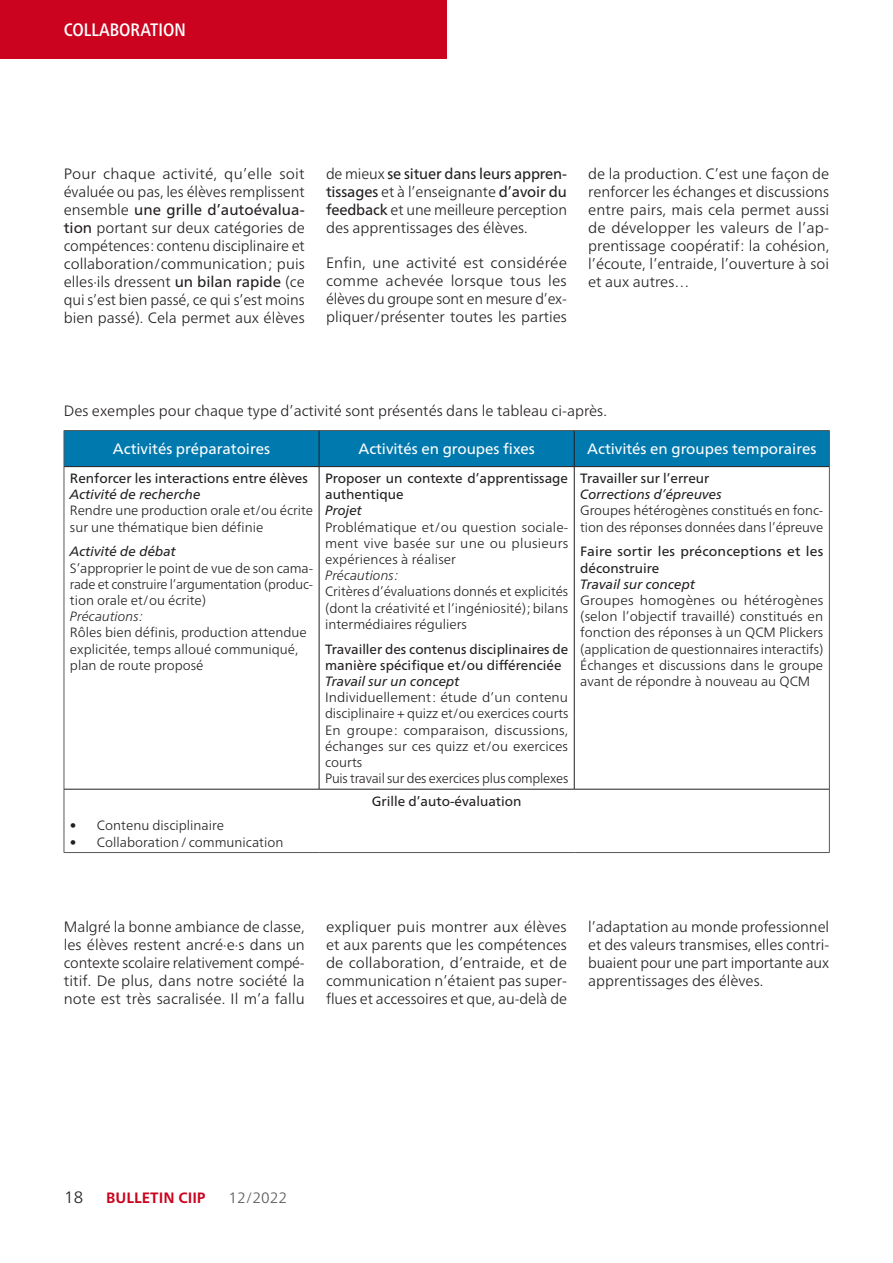
<style>
.page{position:relative;width:893px;height:1263px;background:#fff}
.page>*{position:absolute;margin:0;border:0;box-sizing:border-box;transform-origin:0 0}
.t1{font:500 condensed 18px "Frutiger Neue LT Pro";color:#fff}
.t2{font:300 16.5px "Frutiger Neue LT Pro";color:#231f20}
.Bulletin_CIIP_TEXTE{font:300 15px/18px "Frutiger Neue LT Pro";color:#231f20;text-align:justify}
.Bulletin_CIIP_TEXTE-2{font:15px "Frutiger Neue LT Pro";color:#fff}
.t3{font:700 15px "Frutiger Neue LT Pro";color:#cb031e}
.t4{font:300 15px "Frutiger Neue LT Pro";color:#57585a}
.Bulletin_CIIP_TEXTE-3{font:300 13.5px/16.2px "Frutiger Neue LT Pro";color:#231f20}
.Bulletin_CIIP_TEXTE-4{font:13.5px/16.2px "Frutiger Neue LT Pro";color:#231f20}
.Bulletin_CIIP_TEXTE-5{font:italic 13.5px "Frutiger Neue LT Pro";color:#231f20}
.Bulletin_CIIP_TEXTE-6{font:italic 300 13.5px "Frutiger Neue LT Pro";color:#231f20}
.s1{font-weight:400}
</style>
<div class="page">
<div style="left:0;top:0;width:446px;height:58px;background:#cb031e"></div>
<div style="left:65px;top:431px;width:764px;height:35px;background:#0079af"></div>
<hr style="left:64px;top:430px;width:255px;height:1px;background:#57585a">
<hr style="left:64px;top:431px;width:1px;height:36px;background:#57585a">
<hr style="left:319px;top:430px;width:255px;height:1px;background:#57585a">
<hr style="left:574px;top:430px;width:256px;height:1px;background:#57585a">
<hr style="left:829px;top:431px;width:1px;height:36px;background:#57585a">
<hr style="left:64px;top:467px;width:1px;height:322px;background:#57585a">
<hr style="left:829px;top:467px;width:1px;height:322px;background:#57585a">
<hr style="left:64px;top:789px;width:1px;height:63px;background:#57585a">
<hr style="left:829px;top:789px;width:1px;height:63px;background:#57585a">
<hr style="left:64px;top:852px;width:255px;height:1px;background:#57585a">
<hr style="left:319px;top:852px;width:255px;height:1px;background:#57585a">
<hr style="left:574px;top:852px;width:256px;height:1px;background:#57585a">
<hr style="left:319px;top:431px;width:1px;height:35px;background:#231f20">
<hr style="left:574px;top:431px;width:1px;height:35px;background:#231f20">
<hr style="left:64px;top:466px;width:255px;height:1px;background:#231f20">
<hr style="left:319px;top:466px;width:255px;height:1px;background:#231f20">
<hr style="left:319px;top:467px;width:1px;height:322px;background:#231f20">
<hr style="left:574px;top:466px;width:255px;height:1px;background:#231f20">
<hr style="left:574px;top:467px;width:1px;height:322px;background:#231f20">
<hr style="left:64px;top:789px;width:255px;height:1px;background:#231f20">
<hr style="left:319px;top:789px;width:255px;height:1px;background:#231f20">
<hr style="left:574px;top:789px;width:255px;height:1px;background:#231f20">
<p class="t1" style="left:64px;top:19px;width:123px">COLLABORATION</p>
<p class="Bulletin_CIIP_TEXTE" style="left:64px;top:164px;width:243px">Pour chaque activité, qu’elle soit évaluée ou pas, les élèves remplissent ensemble <span class="s1">une grille d’autoévalua&shy;tion</span> portant sur deux catégories de compétences: contenu disciplinaire et collaboration/communication; puis elles·ils dressent <span class="s1">un bilan rapide</span> (ce qui s’est bien passé, ce qui s’est moins bien passé). Cela permet aux élèves</p>
<p class="Bulletin_CIIP_TEXTE" style="left:326px;top:164px;width:243px">de mieux <span class="s1">se situer dans leurs appren&shy;tissages</span> et à l’enseignante <span class="s1">d’avoir du feedback</span> et une meilleure perception des apprentissages des élèves.</p>
<p class="Bulletin_CIIP_TEXTE" style="left:326px;top:253px;width:243px">Enfin, une activité est considérée comme achevée lorsque tous les élèves du groupe sont en mesure d’ex&shy;pliquer/présenter toutes les parties</p>
<p class="Bulletin_CIIP_TEXTE" style="left:588px;top:164px;width:242px">de la production. C’est une façon de renforcer les échanges et discussions entre pairs, mais cela permet aussi de développer les valeurs de l’ap&shy;prentissage coopératif: la cohésion, l’écoute, l’entraide, l’ouverture à soi et aux autres…</p>
<p class="Bulletin_CIIP_TEXTE" style="left:64px;top:401px;width:545px">Des exemples pour chaque type d’activité sont présentés dans le tableau ci-après.</p>
<p class="Bulletin_CIIP_TEXTE-2" style="left:113px;top:440px;width:159px">Activités préparatoires</p>
<p class="Bulletin_CIIP_TEXTE-2" style="left:358px;top:440px;width:178px">Activités en groupes fixes</p>
<p class="Bulletin_CIIP_TEXTE-2" style="left:587px;top:440px;width:231px">Activités en groupes temporaires</p>
<p class="Bulletin_CIIP_TEXTE-4" style="left:70px;top:470px;width:239px">Renforcer les interactions entre élèves</p>
<p class="Bulletin_CIIP_TEXTE-5" style="left:70px;top:486px;width:132px">Activité de recherche</p>
<p class="Bulletin_CIIP_TEXTE-3" style="left:70px;top:502px;width:245px">Rendre une production orale et/ou écrite sur une thématique bien définie</p>
<p class="Bulletin_CIIP_TEXTE-5" style="left:70px;top:543px;width:107px">Activité de débat</p>
<p class="Bulletin_CIIP_TEXTE-3" style="left:70px;top:560px;width:245px;text-align:justify">S’approprier le point de vue de son cama&shy;rade et construire l’argumentation (produc&shy;tion orale et/ou écrite)</p>
<p class="Bulletin_CIIP_TEXTE-6" style="left:70px;top:608px;width:75px">Précautions:</p>
<p class="Bulletin_CIIP_TEXTE-3" style="left:70px;top:624px;width:238px">Rôles bien définis, production attendue explicitée, temps alloué communiqué, plan de route proposé</p>
<p class="Bulletin_CIIP_TEXTE-4" style="left:325px;top:470px;width:244px">Proposer un contexte d’apprentissage authentique</p>
<p class="Bulletin_CIIP_TEXTE-5" style="left:325px;top:502px;width:38px">Projet</p>
<p class="Bulletin_CIIP_TEXTE-3" style="left:325px;top:519px;width:245px;text-align:justify">Problématique et/ou question sociale&shy;ment vive basée sur une ou plusieurs expériences à réaliser</p>
<p class="Bulletin_CIIP_TEXTE-6" style="left:325px;top:567px;width:75px">Précautions:</p>
<p class="Bulletin_CIIP_TEXTE-3" style="left:325px;top:583px;width:245px;text-align:justify">Critères d’évaluations donnés et explicités (dont la créativité et l’ingéniosité); bilans intermédiaires réguliers</p>
<p class="Bulletin_CIIP_TEXTE-4" style="left:325px;top:640px;width:245px">Travailler des contenus disciplinaires de manière spécifique et/ou différenciée</p>
<p class="Bulletin_CIIP_TEXTE-5" style="left:325px;top:673px;width:136px">Travail sur un concept</p>
<p class="Bulletin_CIIP_TEXTE-3" style="left:325px;top:689px;width:245px">Individuellement: étude d’un contenu disciplinaire + quizz et/ou exercices courts</p>
<p class="Bulletin_CIIP_TEXTE-3" style="left:325px;top:722px;width:245px;text-align:justify">En groupe: comparaison, discussions, échanges sur ces quizz et/ou exercices courts</p>
<p class="Bulletin_CIIP_TEXTE-3" style="left:325px;top:770px;width:245px">Puis travail sur des exercices plus complexes</p>
<p class="Bulletin_CIIP_TEXTE-4" style="left:580px;top:470px;width:131px">Travailler sur l’erreur</p>
<p class="Bulletin_CIIP_TEXTE-5" style="left:580px;top:486px;width:143px">Corrections d’épreuves</p>
<p class="Bulletin_CIIP_TEXTE-3" style="left:580px;top:502px;width:245px">Groupes hétérogènes constitués en fonc&shy;tion des réponses données dans l’épreuve</p>
<p class="Bulletin_CIIP_TEXTE-4" style="left:580px;top:543px;width:244px">Faire sortir les préconceptions et les déconstruire</p>
<p class="Bulletin_CIIP_TEXTE-5" style="left:580px;top:576px;width:116px">Travail sur concept</p>
<p class="Bulletin_CIIP_TEXTE-3" style="left:580px;top:592px;width:245px;text-align:justify">Groupes homogènes ou hétérogènes (selon l’objectif travaillé) constitués en fonction des réponses à un QCM Plickers (application de questionnaires interactifs)</p>
<p class="Bulletin_CIIP_TEXTE-3" style="left:580px;top:657px;width:244px">Échanges et discussions dans le groupe avant de répondre à nouveau au QCM</p>
<p class="Bulletin_CIIP_TEXTE-3" style="left:70px;top:817px;width:156px">• Contenu disciplinaire</p>
<p class="Bulletin_CIIP_TEXTE-3" style="left:70px;top:834px;width:215px">• Collaboration/ communication</p>
<p class="Bulletin_CIIP_TEXTE-4" style="left:372px;top:792px;width:151px">Grille d’auto-évaluation</p>
<p class="Bulletin_CIIP_TEXTE" style="left:64px;top:918px;width:243px">Malgré la bonne ambiance de classe, les élèves restent ancré·e·s dans un contexte scolaire relativement compé&shy;titif. De plus, dans notre société la note est très sacralisée. Il m’a fallu</p>
<p class="Bulletin_CIIP_TEXTE" style="left:326px;top:918px;width:243px">expliquer puis montrer aux élèves et aux parents que les compétences de collaboration, d’entraide, et de communication n’étaient pas super&shy;flues et accessoires et que, au-delà de</p>
<p class="Bulletin_CIIP_TEXTE" style="left:588px;top:918px;width:242px">l’adaptation au monde professionnel et des valeurs transmises, elles contri&shy;buaient pour une part importante aux apprentissages des élèves.</p>
<p class="t2" style="left:64px;top:1188px;width:20px">18</p>
<p class="t3" style="left:106px;top:1189px;width:101px">BULLETIN CIIP</p>
<p class="t4" style="left:229px;top:1189px;width:60px">12/2022</p>
</div>
